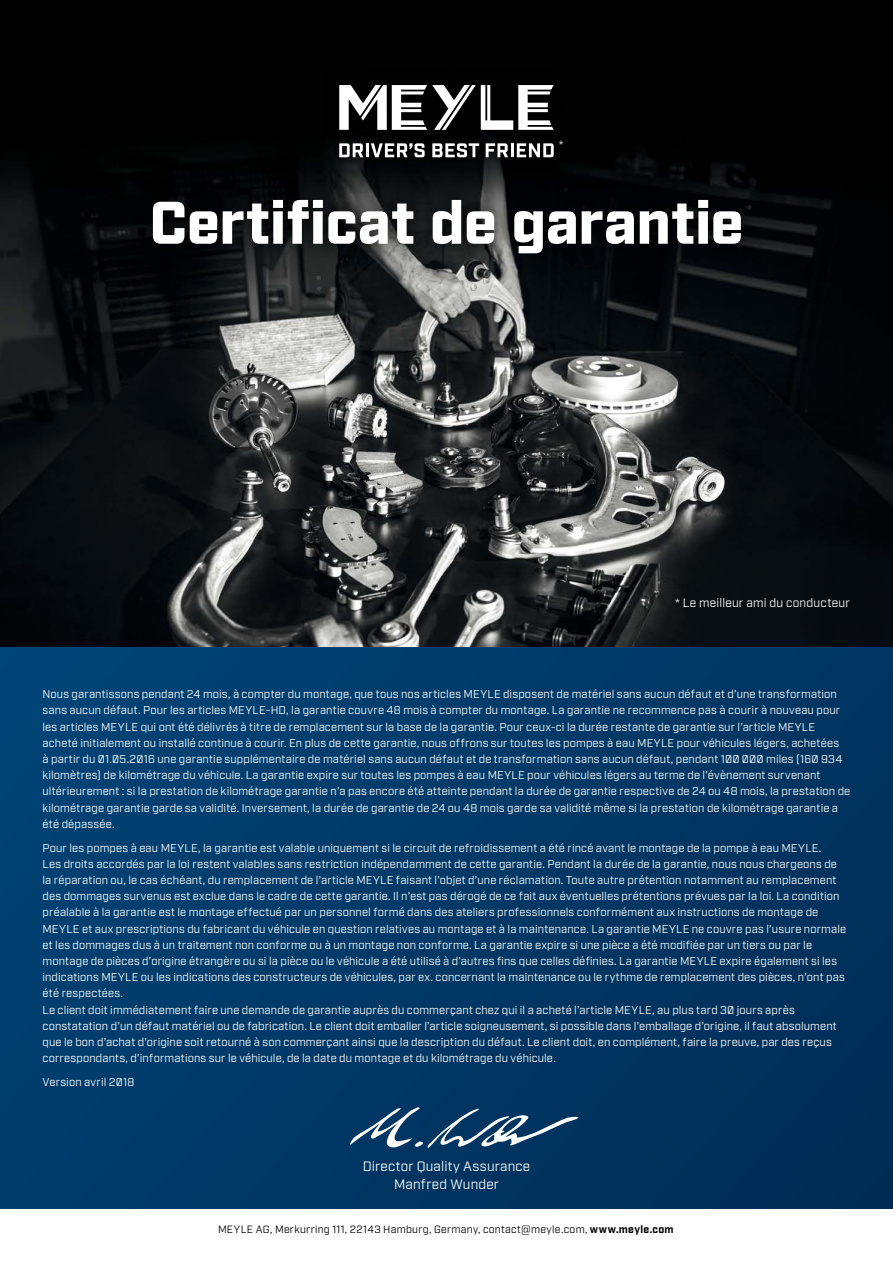
<style>
.page{position:relative;width:893px;height:1263px;background:#fff}
.page>*{position:absolute;margin:0;border:0;box-sizing:border-box;transform-origin:0 0}
.t1{font:900 60px "Industry Meyle";letter-spacing:-.005em;color:#fff}
.t2{font:13.5px/18px "Industry Meyle";letter-spacing:.015em;color:#fff;text-align:center}
.t3{font:12px "Industry Meyle";letter-spacing:.015em;color:#fff}
.t4{font:11.25px/16.2px "Industry Meyle";letter-spacing:.01em;color:#fff}
.t5{font:10.5px "Industry Meyle";letter-spacing:.03em;color:#000}
.s1{font-weight:700}
</style>
<div class="page">
<img style="left:0;top:0;width:893px;height:647px">
<div style="left:0;top:647px;width:893px;height:573px;background:linear-gradient(to right,#014172,#01315b)"></div>
<svg style="left:133px;top:180px;width:627px;height:93px;background:#101214"></svg>
<svg style="left:350px;top:1107px;width:228px;height:43px;background:#2b577c"></svg>
<div style="left:324px;top:69px;width:245px;height:104px;background:#000"></div>
<svg style="left:339px;top:85px;width:215px;height:45px"></svg>
<svg style="left:339px;top:143px;width:24px;height:14px"></svg>
<hr style="left:366px;top:143px;width:3px;height:14px;background:#fff">
<svg style="left:371px;top:143px;width:54px;height:14px"></svg>
<svg style="left:432px;top:143px;width:47px;height:14px"></svg>
<svg style="left:486px;top:143px;width:68px;height:14px"></svg>
<div style="left:0;top:1210px;width:893px;height:53px;background:#fff"></div>
<p class="t3" style="left:559px;top:138px;width:6px">*</p>
<h1 class="t1" style="left:149px;top:187px;width:595px">Certificat de garantie</h1>
<p class="t3" style="left:675px;top:596px;width:177px">* Le meilleur ami du conducteur</p>
<p class="t4" style="left:43px;top:686px;width:809px">Nous garantissons pendant 24 mois, à compter du montage, que tous nos articles MEYLE disposent de matériel sans aucun défaut et d’une transformation sans aucun défaut. Pour les articles MEYLE-HD, la garantie couvre 48 mois à compter du montage. La garantie ne recommence pas à courir à nouveau pour les articles MEYLE qui ont été délivrés à titre de remplacement sur la base de la garantie. Pour ceux-ci la durée restante de garantie sur l’article MEYLE acheté initialement ou installé continue à courir. En plus de cette garantie, nous offrons sur toutes les pompes à eau MEYLE pour véhicules légers, achetées<br>à partir du 01.05.2016 une garantie supplémentaire de matériel sans aucun défaut et de transformation sans aucun défaut, pendant 100 000 miles (160 934 kilomètres) de kilométrage du véhicule. La garantie expire sur toutes les pompes à eau MEYLE pour véhicules légers au terme de l’évènement survenant ultérieurement : si la prestation de kilométrage garantie n’a pas encore été atteinte pendant la durée de garantie respective de 24 ou 48 mois, la prestation de kilométrage garantie garde sa validité. Inversement, la durée de garantie de 24 ou 48 mois garde sa validité même si la prestation de kilométrage garantie a été dépassée.</p>
<p class="t4" style="left:43px;top:840px;width:805px">Pour les pompes à eau MEYLE, la garantie est valable uniquement si le circuit de refroidissement a été rincé avant le montage de la pompe à eau MEYLE.<br>Les droits accordés par la loi restent valables sans restriction indépendamment de cette garantie. Pendant la durée de la garantie, nous nous chargeons de la réparation ou, le cas échéant, du remplacement de l’article MEYLE faisant l’objet d’une réclamation. Toute autre prétention notamment au remplacement des dommages survenus est exclue dans le cadre de cette garantie. Il n’est pas dérogé de ce fait aux éventuelles prétentions prévues par la loi. La condition préalable à la garantie est le montage effectué par un personnel formé dans des ateliers professionnels conformément aux instructions de montage de MEYLE et aux prescriptions du fabricant du véhicule en question relatives au montage et à la maintenance. La garantie MEYLE ne couvre pas l’usure normale et les dommages dus à un traitement non conforme ou à un montage non conforme. La garantie expire si une pièce a été modifiée par un tiers ou par le montage de pièces d’origine étrangère ou si la pièce ou le véhicule a été utilisé à d’autres fins que celles définies. La garantie MEYLE expire également si les indications MEYLE ou les indications des constructeurs de véhicules, par ex. concernant la maintenance ou le rythme de remplacement des pièces, n’ont pas été respectées.<br>Le client doit immédiatement faire une demande de garantie auprès du commerçant chez qui il a acheté l’article MEYLE, au plus tard 30 jours après constatation d’un défaut matériel ou de fabrication. Le client doit emballer l’article soigneusement, si possible dans l’emballage d’origine, il faut absolument que le bon d’achat d’origine soit retourné à son commerçant ainsi que la description du défaut. Le client doit, en complément, faire la preuve, par des reçus correspondants, d’informations sur le véhicule, de la date du montage et du kilométrage du véhicule.</p>
<p class="t4" style="left:43px;top:1074px;width:93px">Version avril 2018</p>
<p class="t2" style="left:363px;top:1157px;width:169px">Director Quality Assurance<br>Manfred Wunder</p>
<p class="t5" style="left:218px;top:1223px;width:457px">MEYLE AG, Merkurring 111, 22143 Hamburg, Germany, contact@meyle.com, <span class="s1">www.meyle.com</span></p>
</div>
